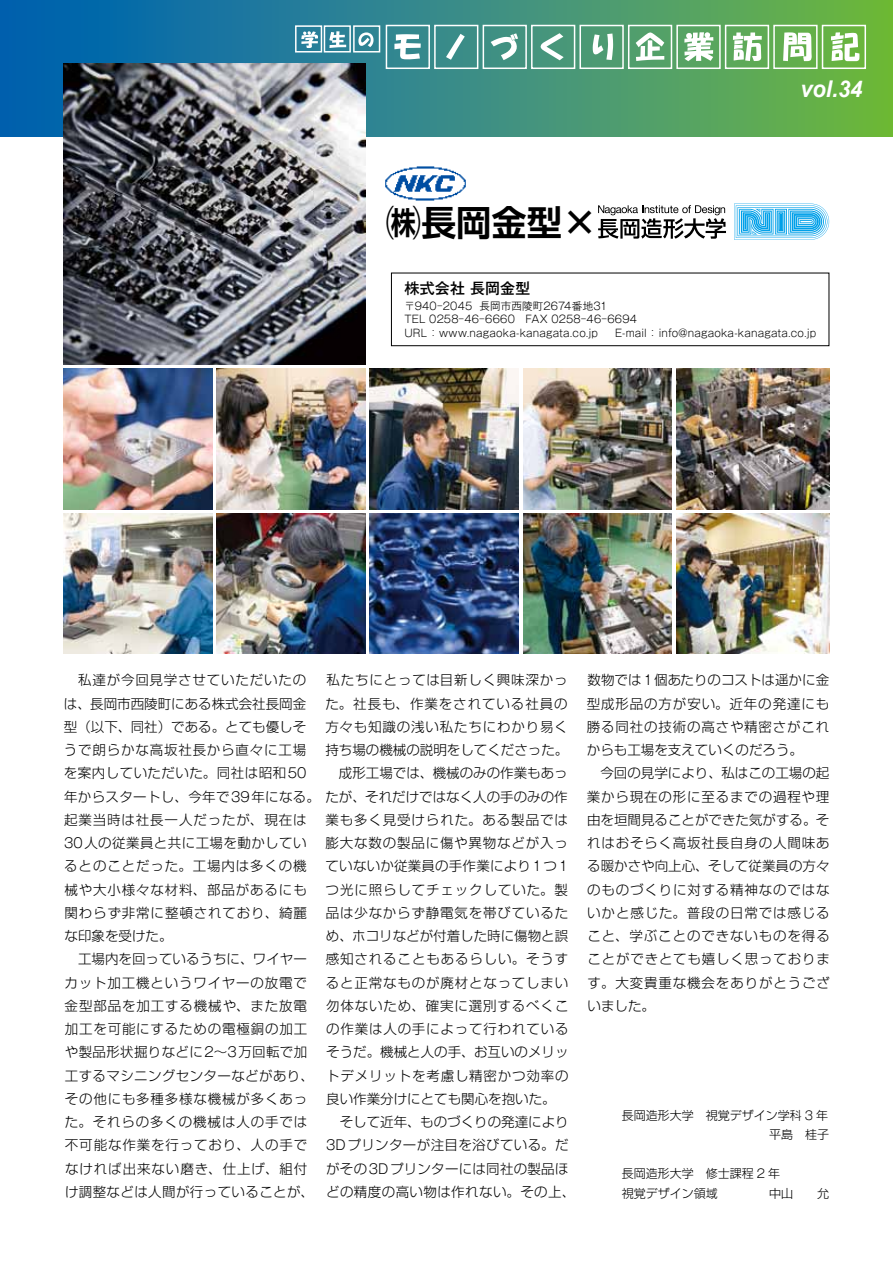
<style>
.page{position:relative;width:893px;height:1263px;background:#fff}
.page>*{position:absolute;margin:0;border:0;box-sizing:border-box;transform-origin:0 0}
.t1{font:700 35.25px "Shin Go Pro De";color:#000}
.t2{font:italic 700 23.1px "Arial";color:#fff;scale:.95 1}
.t3{font:500 15px "Gothic MB101 Pro";letter-spacing:.015em;color:#000}
.t4{font:300 13.5px/23.2px "Shin Go Pro";letter-spacing:.06em;color:#000;text-align:justify}
.t5{font:300 13.5px "Shin Go Pro";color:#000}
.t6{font:300 13.5px "Shin Go Pro";letter-spacing:.03em;color:#000}
.t7{font:300 13.5px "Shin Go Pro";letter-spacing:.025em;color:#000}
.t8{font:300 13.5px "Shin Go Pro";letter-spacing:.035em;color:#000}
.t9{font:300 13.5px "Shin Go Pro";letter-spacing:.015em;color:#000}
.t10{font:300 13.5px "Shin Go Pro";letter-spacing:.02em;color:#000}
.t11{font:300 12px/19.5px "Shin Go Pro";color:#000;text-align:right}
.t12{font:300 10.5px/13.5px "Gothic MB101 Pro";letter-spacing:.02em;color:#000}
.s1{font-family:"Gothic MB101 Pro"}
</style>
<div class="page">
<svg style="left:0;top:0;width:893px;height:136px;background:#3b8f7c"></svg>
<svg style="left:301px;top:31px;width:17px;height:17px"></svg>
<svg style="left:329px;top:31px;width:17px;height:17px"></svg>
<svg style="left:358px;top:32px;width:16px;height:15px"></svg>
<svg style="left:394px;top:34px;width:27px;height:25px"></svg>
<svg style="left:446px;top:34px;width:19px;height:26px"></svg>
<svg style="left:491px;top:33px;width:27px;height:27px"></svg>
<svg style="left:540px;top:33px;width:24px;height:27px"></svg>
<svg style="left:593px;top:34px;width:20px;height:26px"></svg>
<svg style="left:636px;top:32px;width:28px;height:29px"></svg>
<svg style="left:684px;top:32px;width:29px;height:29px"></svg>
<svg style="left:733px;top:33px;width:29px;height:28px"></svg>
<svg style="left:783px;top:32px;width:29px;height:29px"></svg>
<svg style="left:831px;top:32px;width:28px;height:29px"></svg>
<div style="left:295px;top:25px;width:27px;height:28px;border:2px solid #fff"></div>
<div style="left:324px;top:25px;width:27px;height:28px;border:2px solid #fff"></div>
<div style="left:353px;top:25px;width:27px;height:28px;border:2px solid #fff"></div>
<div style="left:386px;top:25px;width:44px;height:44px;border:2px solid #fff"></div>
<div style="left:434px;top:25px;width:44px;height:44px;border:2px solid #fff"></div>
<div style="left:483px;top:25px;width:44px;height:44px;border:2px solid #fff"></div>
<div style="left:531px;top:25px;width:44px;height:44px;border:2px solid #fff"></div>
<div style="left:579px;top:25px;width:45px;height:44px;border:2px solid #fff"></div>
<div style="left:628px;top:25px;width:44px;height:44px;border:2px solid #fff"></div>
<div style="left:676px;top:25px;width:45px;height:44px;border:2px solid #fff"></div>
<div style="left:725px;top:25px;width:44px;height:44px;border:2px solid #fff"></div>
<div style="left:773px;top:25px;width:45px;height:44px;border:2px solid #fff"></div>
<div style="left:822px;top:25px;width:44px;height:44px;border:2px solid #fff"></div>
<svg style="left:734px;top:204px;width:95px;height:36px;background:#83d0f3"></svg>
<svg style="left:598px;top:205px;width:128px;height:34px"></svg>
<img style="left:385px;top:166px;width:81px;height:35px">
<div style="left:391px;top:273px;width:438px;height:73px;border:1px solid #000"></div>
<img style="left:64px;top:513px;width:149px;height:141px">
<img style="left:64px;top:369px;width:149px;height:140px">
<img style="left:64px;top:64px;width:302px;height:301px">
<img style="left:217px;top:513px;width:149px;height:141px">
<img style="left:217px;top:369px;width:149px;height:140px">
<img style="left:370px;top:513px;width:149px;height:141px">
<img style="left:370px;top:369px;width:149px;height:140px">
<img style="left:523px;top:513px;width:149px;height:141px">
<img style="left:523px;top:369px;width:149px;height:140px">
<img style="left:676px;top:513px;width:153px;height:141px">
<img style="left:676px;top:369px;width:153px;height:140px">
<h1 class="t1" style="left:386px;top:194px;width:213px">㈱長岡金型×</h1>
<h2 class="t2" style="left:800px;top:74px;width:67px">vol.34</h2>
<p class="t3" style="left:404px;top:276px;width:128px">株式会社 長岡金型</p>
<p class="t12" style="left:404px;top:297px;width:413px">〒940－2045 長岡市西陵町2674番地31<br>TEL 0258－46－6660　FAX 0258－46－6694<br>URL ： www.nagaoka-kanagata.co.jp　 E-mail ： info@nagaoka-kanagata.co.jp</p>
<p class="t4" style="left:78px;top:667px;width:230px">私達が今回見学させていただいたの</p>
<p class="t5" style="left:64px;top:692px;width:244px">は、長岡市西陵町にある株式会社長岡金</p>
<p class="t5" style="left:64px;top:716px;width:244px">型（以下、同社）である。とても優しそ</p>
<p class="t4" style="left:64px;top:737px;width:244px">うで朗らかな高坂社長から直々に工場</p>
<p class="t8" style="left:64px;top:762px;width:244px">を案内していただいた。同社は昭和<span class="s1">50</span></p>
<p class="t5" style="left:64px;top:785px;width:505px">年からスタートし、今年で<span class="s1">39</span>年になる。たが、それだけではなく人の手のみの作</p>
<p class="t4" style="left:64px;top:806px;width:244px">起業当時は社長一人だったが、現在は</p>
<p class="t6" style="left:64px;top:832px;width:244px"><span class="s1">30</span>人の従業員と共に工場を動かしてい</p>
<p class="t4" style="left:64px;top:853px;width:244px">るとのことだった。工場内は多くの機</p>
<p class="t4" style="left:64px;top:876px;width:244px">械や大小様々な材料、部品があるにも</p>
<p class="t4" style="left:64px;top:899px;width:244px">関わらず非常に整頓されており、綺麗</p>
<p class="t5" style="left:65px;top:925px;width:109px">な印象を受けた。</p>
<p class="t5" style="left:78px;top:948px;width:230px">工場内を回っているうちに、ワイヤー</p>
<p class="t4" style="left:65px;top:969px;width:244px">カット加工機というワイヤーの放電で</p>
<p class="t4" style="left:65px;top:992px;width:244px">金型部品を加工する機械や、また放電</p>
<p class="t4" style="left:65px;top:1016px;width:244px">加工を可能にするための電極銅の加工</p>
<p class="t7" style="left:65px;top:1041px;width:244px">や製品形状掘りなどに<span class="s1">2</span>～<span class="s1">3</span>万回転で加</p>
<p class="t6" style="left:65px;top:1064px;width:251px">工するマシニングセンターなどがあり、</p>
<p class="t4" style="left:65px;top:1085px;width:244px">その他にも多種多様な機械が多くあっ</p>
<p class="t4" style="left:65px;top:1109px;width:244px">た。それらの多くの機械は人の手では</p>
<p class="t4" style="left:65px;top:1132px;width:244px">不可能な作業を行っており、人の手で</p>
<p class="t4" style="left:65px;top:1155px;width:244px">なければ出来ない磨き、仕上げ、組付</p>
<p class="t6" style="left:65px;top:1181px;width:251px">け調整などは人間が行っていることが、</p>
<p class="t4" style="left:325px;top:667px;width:245px;text-align:right">私たちにとっては目新しく興味深かった。社長も、作業をされている社員の方々も知識の浅い私たちにわかり易く持ち場の機械の説明をしてくださった。成形工場では、機械のみの作業もあっ</p>
<p class="t4" style="left:325px;top:806px;width:244px">業も多く見受けられた。ある製品では</p>
<p class="t4" style="left:325px;top:830px;width:244px">膨大な数の製品に傷や異物などが入っ</p>
<p class="t9" style="left:326px;top:855px;width:244px">ていないか従業員の手作業により<span class="s1">1</span>つ<span class="s1">1</span></p>
<p class="t4" style="left:326px;top:876px;width:244px">つ光に照らしてチェックしていた。製</p>
<p class="t4" style="left:326px;top:899px;width:244px">品は少なからず静電気を帯びているた</p>
<p class="t5" style="left:326px;top:925px;width:244px">め、ホコリなどが付着した時に傷物と誤</p>
<p class="t4" style="left:326px;top:946px;width:244px">感知されることもあるらしい。そうす</p>
<p class="t4" style="left:326px;top:969px;width:244px">ると正常なものが廃材となってしまい</p>
<p class="t4" style="left:326px;top:992px;width:244px">勿体ないため、確実に選別するべくこ</p>
<p class="t4" style="left:326px;top:1016px;width:244px">の作業は人の手によって行われている</p>
<p class="t5" style="left:326px;top:1041px;width:244px">そうだ。機械と人の手、お互いのメリッ</p>
<p class="t4" style="left:326px;top:1062px;width:244px">トデメリットを考慮し精密かつ効率の</p>
<p class="t5" style="left:326px;top:1088px;width:231px">良い作業分けにとても関心を抱いた。</p>
<p class="t5" style="left:340px;top:1111px;width:230px">そして近年、ものづくりの発達により</p>
<p class="t7" style="left:326px;top:1134px;width:244px"><span class="s1">3D</span>プリンターが注目を浴びている。だ</p>
<p class="t10" style="left:326px;top:1157px;width:244px">がその<span class="s1">3D</span>プリンターには同社の製品ほ</p>
<p class="t6" style="left:326px;top:1181px;width:251px">どの精度の高い物は作れない。その上、</p>
<p class="t4" style="left:587px;top:667px;width:244px">数物では<span class="s1">1</span>個あたりのコストは遥かに金型成形品の方が安い。近年の発達にも勝る同社の技術の高さや精密さがこれからも工場を支えていくのだろう。</p>
<p class="t4" style="left:587px;top:760px;width:245px;text-indent:14px">今回の見学により、私はこの工場の起業から現在の形に至るまでの過程や理由を垣間見ることができた気がする。それはおそらく高坂社長自身の人間味ある暖かさや向上心、そして従業員の方々のものづくりに対する精神なのではないかと感じた。普段の日常では感じること、学ぶことのできないものを得ることができとても嬉しく思っております。大変貴重な機会をありがとうございました。</p>
<p class="t11" style="left:622px;top:1104px;width:209px">長岡造形大学 視覚デザイン学科 <span class="s1">3</span> 年平島 桂子</p>
<p class="t11" style="left:622px;top:1162px;width:160px;text-align:left">長岡造形大学 修士課程 <span class="s1">2</span> 年視覚デザイン領域</p>
<p class="t11" style="left:769px;top:1182px;width:25px">中山</p>
<p class="t11" style="left:817px;top:1182px;width:13px">允</p>
</div>
